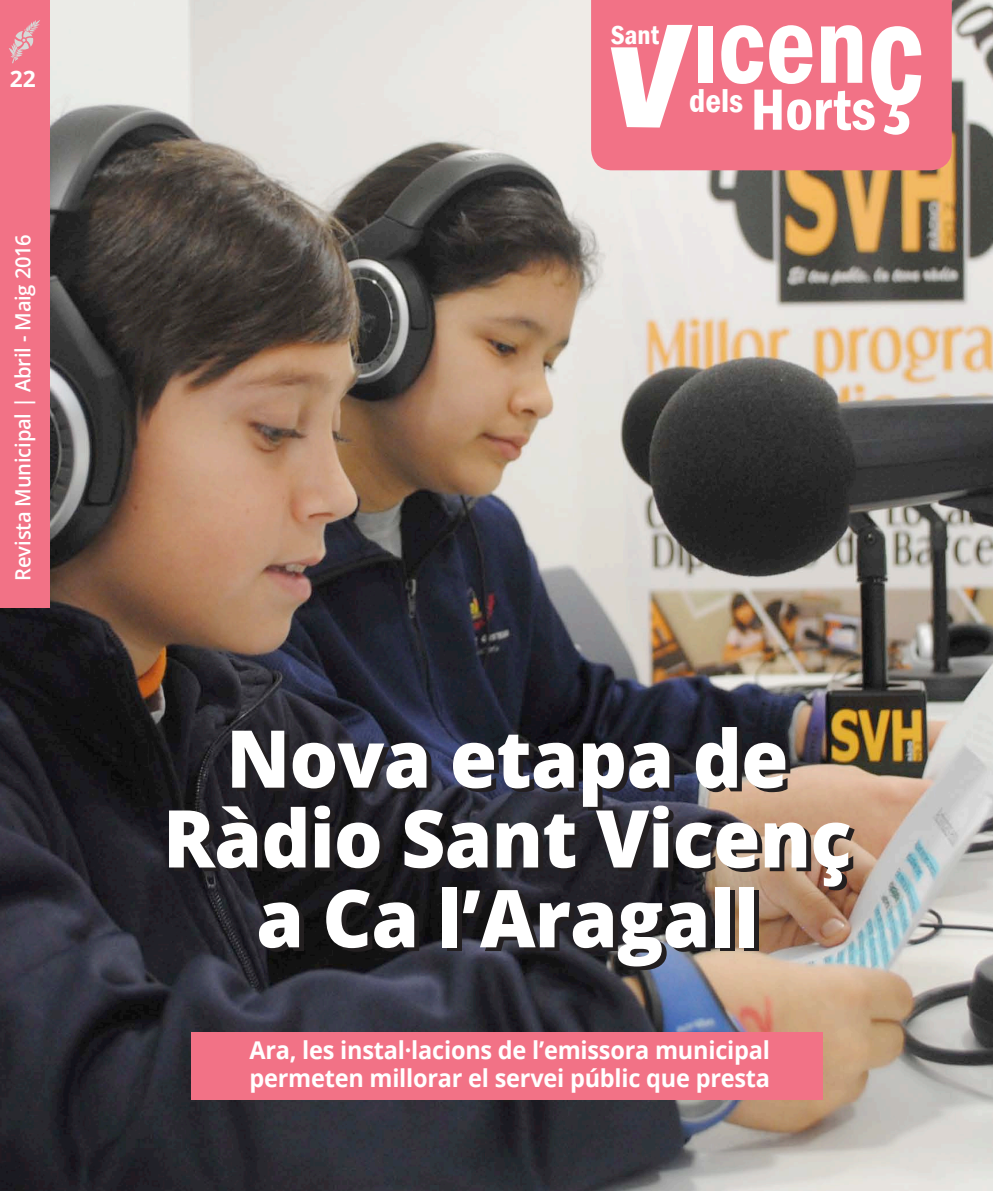
<style>
.page{position:relative;width:993px;height:1191px;background:#fff}
.page>*{position:absolute;margin:0;border:0;box-sizing:border-box;transform-origin:0 0}
.t1{font:154.53px "Franklin Gothic LT Demi Cmpr";color:#fff;scale:.94 1}
.t2{font:800 79.8px/79.8px "Open Sans";letter-spacing:-.01em;color:#fff;text-align:center;scale:.96 1}
.t3{font:600 condensed 60.02px "Franklin Gothic LT";color:#fff}
.t4{font:600 condensed 34.12px "Franklin Gothic LT";color:#fff}
.t5{font:600 condensed 27.3px "Franklin Gothic LT";color:#fff}
.t6{font:700 24.5px/28px "Open Sans";letter-spacing:-.01em;color:#fff;scale:.96 1}
.t7{font:700 22.75px "Open Sans";color:#fff}
.t8{font:600 21px "Open Sans";letter-spacing:-.01em;color:#fff;scale:.96 1}
</style>
<div class="page">
<img style="left:0;top:0;width:992px;height:1191px">
<div style="left:591px;top:0;width:360px;height:170px;background:#f27286"></div>
<div style="left:697px;top:26px;width:15px;height:57px;background:#fff"></div>
<svg style="left:721px;top:25px;width:91px;height:59px"></svg>
<svg style="left:820px;top:25px;width:42px;height:58px"></svg>
<svg style="left:610px;top:25px;width:82px;height:103px"></svg>
<div style="left:0;top:0;width:50px;height:608px;background:#f27286"></div>
<svg style="left:9px;top:20px;width:31px;height:43px"></svg>
<div style="left:191px;top:1032px;width:632px;height:68px;background:#f27286"></div>
<p class="t7" style="left:10px;top:63px;width:27px">22</p>
<p class="t8" style="left:8px;top:580px;width:362px;rotate:-90deg">Revista Municipal | Abril - Maig 2016</p>
<p class="t5" style="left:610px;top:19px;width:50px">Sant</p>
<h3 class="t4" style="left:689px;top:81px;width:56px">dels</h3>
<h1 class="t1" style="left:867px;top:-32px;width:60px">ç</h1>
<h3 class="t3" style="left:750px;top:75px;width:127px">Horts</h3>
<h2 class="t2" style="left:163px;top:714px;width:718px">Nova etapa de<br>Ràdio Sant Vicenç a Ca l’Aragall</h2>
<p class="t6" style="left:249px;top:1035px;width:544px">Ara, les instal·lacions de l’emissora municipal permeten millorar el servei públic que presta</p>
</div>
